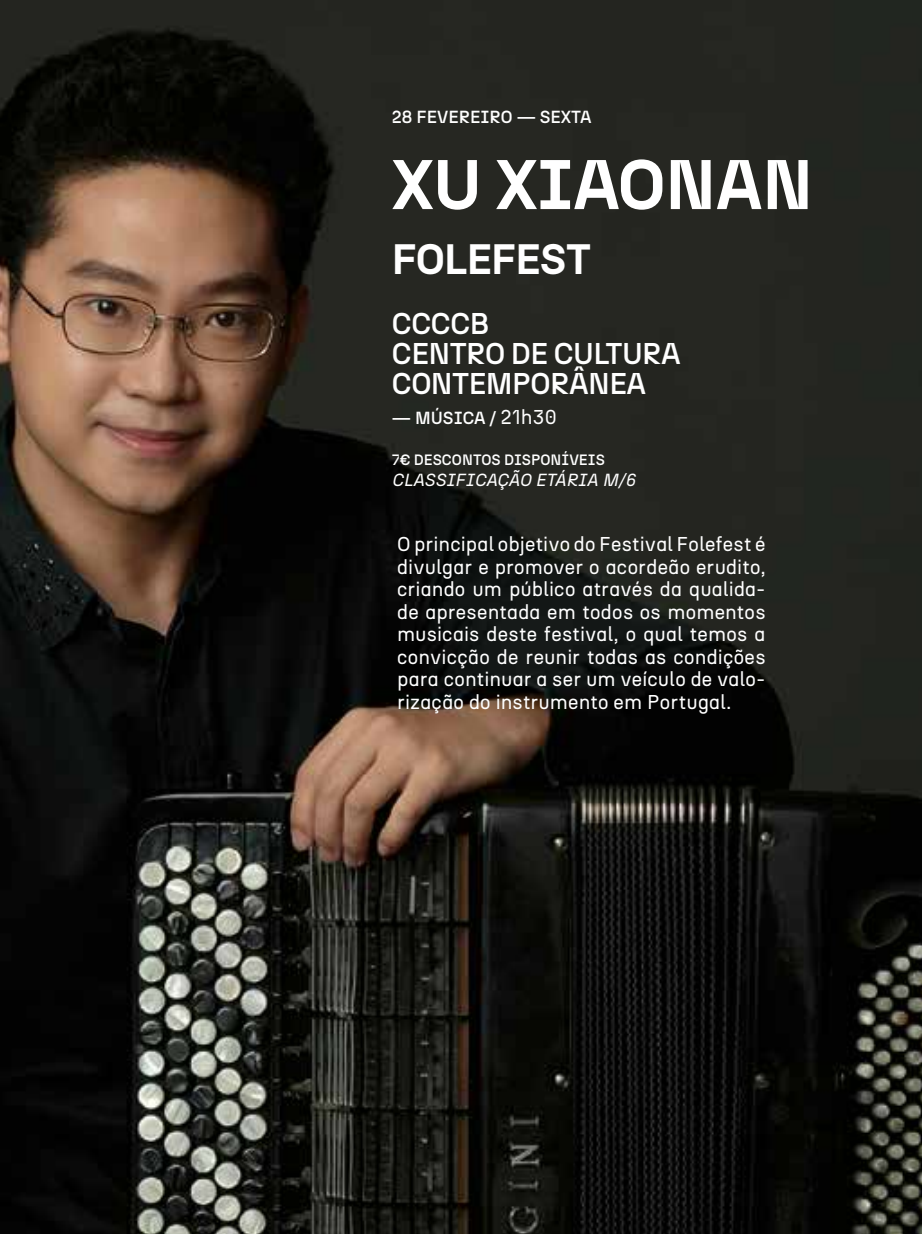
<style>
.page{position:relative;width:922px;height:1234px;background:#fff}
.page>*{position:absolute;margin:0;border:0;box-sizing:border-box;transform-origin:0 0}
.t1{font:700 70px "N27";color:#fff}
.t2{font:700 42.5px "N27";letter-spacing:-.01em;color:#fff}
.t3{font:500 30px/30px "N27";letter-spacing:-.02em;color:#fff}
.t4{font:20px/22.5px "N27";letter-spacing:.005em;color:#fff;text-align:justify}
.t5{font:500 17.5px "N27";color:#fff}
.t6{font:italic 17.5px "N27";color:#fff}
.t7{font:500 15px "N27";color:#fff}
.s1{font-weight:400;font-size:20px}
</style>
<div class="page">
<img style="left:0;top:0;width:921px;height:1233px">
<p class="t5" style="left:392px;top:106px;width:201px">28 FEVEREIRO — SEXTA</p>
<h1 class="t1" style="left:392px;top:141px;width:422px">XU XIAONAN</h1>
<h2 class="t2" style="left:392px;top:232px;width:200px">FOLEFEST</h2>
<h3 class="t3" style="left:392px;top:308px;width:290px">CCCCB<br>CENTRO DE CULTURA<br>CONTEMPORÂNEA</h3>
<p class="t5" style="left:392px;top:407px;width:166px">— MÚSICA / <span class="s1">21h30</span></p>
<p class="t7" style="left:392px;top:450px;width:214px">7€ DESCONTOS DISPONÍVEIS</p>
<p class="t6" style="left:392px;top:469px;width:245px">CLASSIFICAÇÃO ETÁRIA M/6</p>
<p class="t4" style="left:397px;top:532px;width:370px">O principal objetivo do Festival Folefest é divulgar e promover o acordeão erudito, criando um público através da qualida&shy;de apresentada em todos os momentos musicais deste festival, o qual temos a convicção de reunir todas as condições para continuar a ser um veículo de valo&shy;rização do instrumento em Portugal.</p>
</div>
